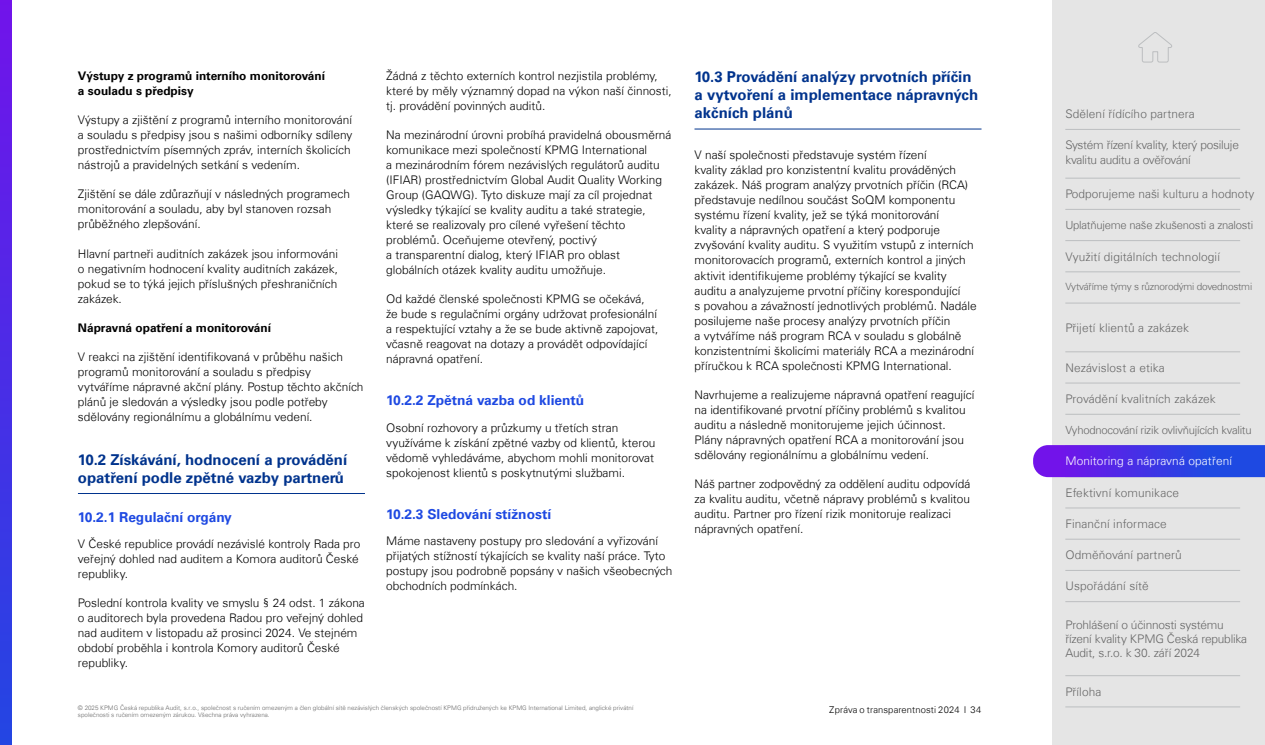
<style>
.page{position:relative;width:1265px;height:745px;background:#fff}
.page>*{position:absolute;margin:0;border:0;box-sizing:border-box;transform-origin:0 0}
.t1{font:700 15px/18px "Universfor KPMG";color:#00338d}
.t2{font:700 13.75px "Universfor KPMG";color:#1e49e2}
.t3{font:300 11.88px/15px "Universfor KPMG";color:#000}
.t4{font:300 11.88px/14.2px "Universfor KPMG";color:#666}
.t5{font:700 11.88px/15px "Universfor KPMG";color:#000}
.t6{font:300 11.88px/14.2px "Universfor KPMG";letter-spacing:-.02em;color:#666}
.t7{font:300 11.88px "Universfor KPMG";letter-spacing:.01em;color:#fff}
.t8{font:300 11.88px "Universfor KPMG";letter-spacing:.01em;color:#666767}
.t9{font:300 11.25px "Universfor KPMG";letter-spacing:-.02em;color:#666}
.t10{font:300 10px "Universfor KPMG";letter-spacing:-.02em;color:#666}
.t11{font:300 9.38px "Universfor KPMG";letter-spacing:.01em;color:#000}
.t12{font:300 6.25px/7.5px "Universfor KPMG";color:#666}
</style>
<div class="page">
<hr style="left:78px;top:493px;width:287px;height:1px;background:#00338d">
<hr style="left:694px;top:129px;width:287px;height:1px;background:#00338d">
<div style="left:1052px;top:0;width:213px;height:744px;background:#e5e5e5"></div>
<hr style="left:1065px;top:129px;width:175px;height:1px;background:#bcbec0">
<hr style="left:1065px;top:209px;width:175px;height:1px;background:#bcbec0">
<hr style="left:1065px;top:178px;width:175px;height:1px;background:#bcbec0">
<hr style="left:1065px;top:240px;width:175px;height:1px;background:#bcbec0">
<hr style="left:1065px;top:271px;width:175px;height:1px;background:#bcbec0">
<hr style="left:1065px;top:302px;width:175px;height:1px;background:#bcbec0">
<hr style="left:1065px;top:351px;width:175px;height:1px;background:#bcbec0">
<hr style="left:1065px;top:382px;width:175px;height:1px;background:#bcbec0">
<hr style="left:1065px;top:413px;width:175px;height:1px;background:#bcbec0">
<hr style="left:1065px;top:507px;width:175px;height:1px;background:#bcbec0">
<hr style="left:1065px;top:538px;width:175px;height:1px;background:#bcbec0">
<hr style="left:1065px;top:569px;width:175px;height:1px;background:#bcbec0">
<hr style="left:1065px;top:675px;width:175px;height:1px;background:#bcbec0">
<hr style="left:1065px;top:706px;width:175px;height:1px;background:#bcbec0">
<hr style="left:1065px;top:601px;width:175px;height:1px;background:#bcbec0">
<svg style="left:1138px;top:32px;width:34px;height:30px"></svg>
<svg style="left:0;top:0;width:12px;height:744px;background:#4a2ce6"></svg>
<svg style="left:1033px;top:445px;width:232px;height:32px;background:#4435e5"></svg>
<p class="t5" style="left:78px;top:68px;width:249px">Výstupy z programů interního monitorování a souladu s předpisy</p>
<p class="t3" style="left:78px;top:112px;width:276px">Výstupy a zjištění z programů interního monitorování a souladu s předpisy jsou s našimi odborníky sdíleny prostřednictvím písemných zpráv, interních školicích nástrojů a pravidelných setkání s vedením.</p>
<p class="t3" style="left:78px;top:186px;width:274px">Zjištění se dále zdůrazňují v následných programech monitorování a souladu, aby byl stanoven rozsah průběžného zlepšování.</p>
<p class="t3" style="left:78px;top:245px;width:262px;text-align:justify">Hlavní partneři auditních zakázek jsou informováni o negativním hodnocení kvality auditních zakázek, pokud se to týká jejich příslušných přeshraničních zakázek.</p>
<p class="t5" style="left:78px;top:320px;width:195px">Nápravná opatření a monitorování</p>
<p class="t3" style="left:78px;top:349px;width:287px">V reakci na zjištění identifikovaná v průběhu našich programů monitorování a souladu s předpisy vytváříme nápravné akční plány. Postup těchto akčních plánů je sledován a výsledky jsou podle potřeby sdělovány regionálnímu a globálnímu vedení.</p>
<p class="t1" style="left:78px;top:450px;width:271px">10.2 Získávání, hodnocení a provádění opatření podle zpětné vazby partnerů</p>
<p class="t2" style="left:78px;top:508px;width:155px">10.2.1 Regulační orgány</p>
<p class="t3" style="left:78px;top:535px;width:284px">V České republice provádí nezávislé kontroly Rada pro veřejný dohled nad auditem a Komora auditorů České republiky.</p>
<p class="t3" style="left:78px;top:595px;width:288px">Poslední kontrola kvality ve smyslu § 24 odst. 1 zákona o auditorech byla provedena Radou pro veřejný dohled nad auditem v listopadu až prosinci 2024. Ve stejném období proběhla i kontrola Komory auditorů České republiky.</p>
<p class="t3" style="left:386px;top:68px;width:287px">Žádná z těchto externích kontrol nezjistila problémy, které by měly významný dopad na výkon naší činnosti, tj. provádění povinných auditů.</p>
<p class="t3" style="left:386px;top:127px;width:287px">Na mezinárodní úrovni probíhá pravidelná obousměrná komunikace mezi společností KPMG International<br>a mezinárodním fórem nezávislých regulátorů auditu (IFIAR) prostřednictvím Global Audit Quality Working Group (GAQWG). Tyto diskuze mají za cíl projednat výsledky týkající se kvality auditu a také strategie, které se realizovaly pro cílené vyřešení těchto problémů. Oceňujeme otevřený, poctivý<br>a transparentní dialog, který IFIAR pro oblast globálních otázek kvality auditu umožňuje.</p>
<p class="t3" style="left:386px;top:291px;width:274px">Od každé členské společnosti KPMG se očekává, že bude s regulačními orgány udržovat profesionální a respektující vztahy a že se bude aktivně zapojovat, včasně reagovat na dotazy a provádět odpovídající nápravná opatření.</p>
<p class="t2" style="left:386px;top:392px;width:199px">10.2.2 Zpětná vazba od klientů</p>
<p class="t3" style="left:386px;top:419px;width:271px">Osobní rozhovory a průzkumy u třetích stran využíváme k získání zpětné vazby od klientů, kterou vědomě vyhledáváme, abychom mohli monitorovat spokojenost klientů s poskytnutými službami.</p>
<p class="t2" style="left:386px;top:505px;width:166px">10.2.3 Sledování stížností</p>
<p class="t3" style="left:386px;top:533px;width:288px">Máme nastaveny postupy pro sledování a vyřizování přijatých stížností týkajících se kvality naší práce. Tyto postupy jsou podrobně popsány v našich všeobecných obchodních podmínkách.</p>
<p class="t12" style="left:78px;top:703px;width:557px">© 2025 KPMG Česká republika Audit, s.r.o., společnost s ručením omezeným a člen globální sítě nezávislých členských společností KPMG přidružených ke KPMG International Limited, anglické privátní společnosti s ručením omezeným zárukou. Všechna práva vyhrazena.</p>
<p class="t1" style="left:694px;top:68px;width:285px">10.3 Provádění analýzy prvotních příčin a vytvoření a implementace nápravných akčních plánů</p>
<p class="t3" style="left:694px;top:147px;width:284px">V naší společnosti představuje systém řízení<br>kvality základ pro konzistentní kvalitu prováděných zakázek. Náš program analýzy prvotních příčin (RCA) představuje nedílnou součást SoQM komponentu systému řízení kvality, jež se týká monitorování<br>kvality a nápravných opatření a který podporuje zvyšování kvality auditu. S využitím vstupů z interních monitorovacích programů, externích kontrol a jiných aktivit identifikujeme problémy týkající se kvality auditu a analyzujeme prvotní příčiny korespondující<br>s povahou a závažností jednotlivých problémů. Nadále posilujeme naše procesy analýzy prvotních příčin<br>a vytváříme náš program RCA v souladu s globálně konzistentními školicími materiály RCA a mezinárodní příručkou k RCA společnosti KPMG International.</p>
<p class="t3" style="left:694px;top:387px;width:281px">Navrhujeme a realizujeme nápravná opatření reagující na identifikované prvotní příčiny problémů s kvalitou auditu a následně monitorujeme jejich účinnost.<br>Plány nápravných opatření RCA a monitorování jsou sdělovány regionálnímu a globálnímu vedení.</p>
<p class="t3" style="left:694px;top:476px;width:277px">Náš partner zodpovědný za oddělení auditu odpovídá za kvalitu auditu, včetně nápravy problémů s kvalitou auditu. Partner pro řízení rizik monitoruje realizaci nápravných opatření.</p>
<p class="t11" style="left:829px;top:703px;width:154px">Zpráva o transparentnosti 2024 I 34</p>
<p class="t8" style="left:1065px;top:107px;width:131px">Sdělení řídícího partnera</p>
<p class="t6" style="left:1065px;top:138px;width:175px">Systém řízení kvality, který posiluje kvalitu auditu a ověřování</p>
<p class="t4" style="left:1065px;top:186px;width:191px">Podporujeme naši kulturu a hodnoty</p>
<p class="t9" style="left:1065px;top:218px;width:189px">Uplatňujeme naše zkušenosti a znalosti</p>
<p class="t4" style="left:1065px;top:249px;width:156px">Využití digitálních technologií</p>
<p class="t10" style="left:1065px;top:280px;width:188px">Vytváříme týmy s různorodými dovednostmi</p>
<p class="t4" style="left:1065px;top:320px;width:125px">Přijetí klientů a zakázek</p>
<p class="t4" style="left:1065px;top:360px;width:101px">Nezávislost a etika</p>
<p class="t4" style="left:1065px;top:391px;width:152px">Provádění kvalitních zakázek</p>
<p class="t9" style="left:1065px;top:422px;width:188px">Vyhodnocování rizik ovlivňujících kvalitu</p>
<p class="t7" style="left:1065px;top:453px;width:168px">Monitoring a nápravná opatření</p>
<p class="t4" style="left:1065px;top:485px;width:115px">Efektivní komunikace</p>
<p class="t4" style="left:1065px;top:516px;width:103px">Finanční informace</p>
<p class="t4" style="left:1065px;top:547px;width:118px">Odměňování partnerů</p>
<p class="t4" style="left:1065px;top:578px;width:85px">Uspořádání sítě</p>
<p class="t4" style="left:1065px;top:617px;width:183px">Prohlášení o účinnosti systému řízení kvality KPMG Česká republika<br>Audit, s.r.o. k 30. září 2024</p>
<p class="t4" style="left:1065px;top:683px;width:38px">Příloha</p>
</div>
